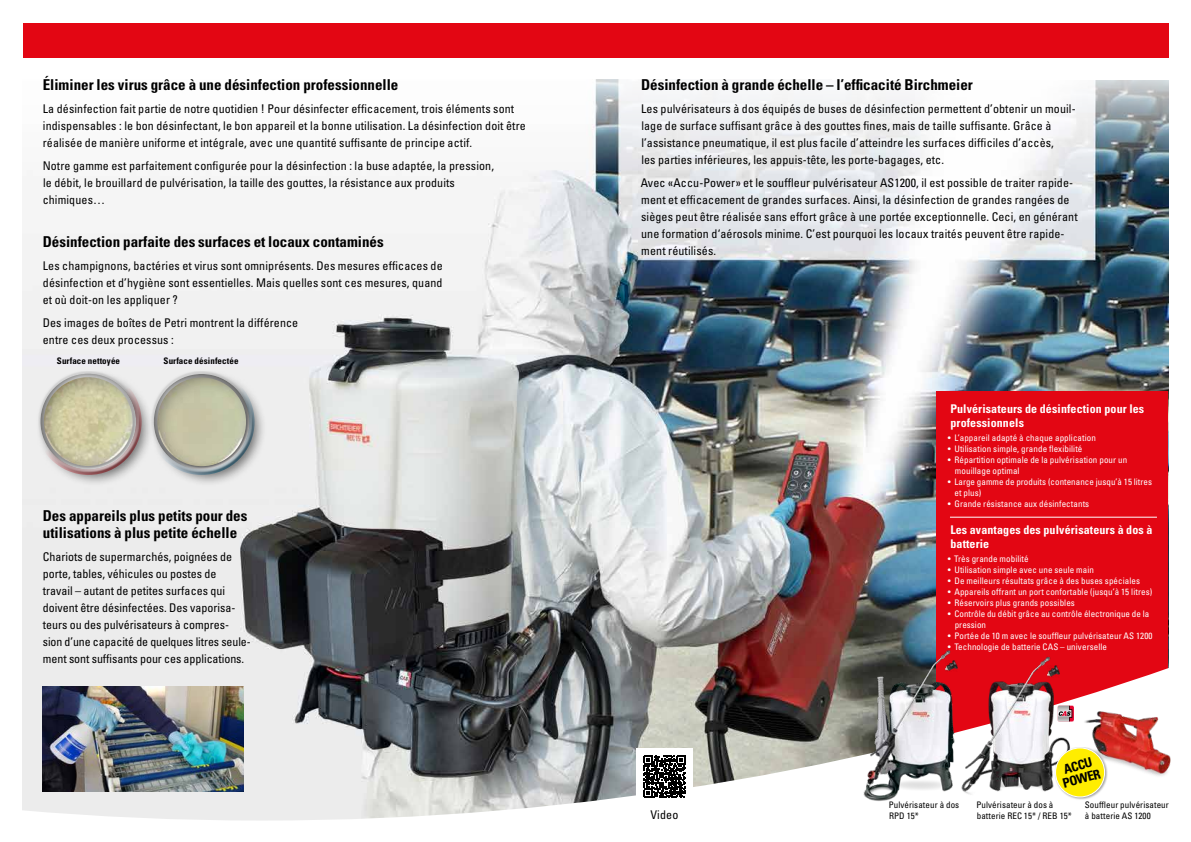
<style>
.page{position:relative;width:1191px;height:842px;background:#fff}
.page>*{position:absolute;margin:0;border:0;box-sizing:border-box;transform-origin:0 0}
.t1{font:700 condensed 15px/17px "Univers LT Std";color:#000}
.t2{font:700 condensed 13.1px/13.6px "Univers LT Std";color:#000;text-align:center}
.t3{font:condensed 12px/17px "Univers LT Std";letter-spacing:.01em;color:#000}
.t4{font:700 condensed 12px/14px "Univers LT Std";letter-spacing:.01em;color:#fff}
.t5{font:condensed 9px/11px "Univers LT Std";letter-spacing:.01em;color:#fff}
.t6{font:condensed 9px/11px "Univers LT Std";letter-spacing:.01em;color:#000}
.t7{font:700 condensed 9px "Univers LT Std";letter-spacing:.01em;color:#000}
</style>
<div class="page">
<img style="left:23px;top:175px;width:1145px;height:490px">
<svg style="left:23px;top:57px;width:1146px;height:118px"></svg>
<div style="left:936px;top:433px;width:232px;height:326px;background:#e30613"></div>
<div style="left:832px;top:23px;width:359px;height:56px;background:#fff"></div>
<svg style="left:22px;top:665px;width:1147px;height:156px"></svg>
<img style="left:853px;top:642px;width:98px;height:161px">
<img style="left:950px;top:655px;width:121px;height:152px">
<img style="left:1074px;top:706px;width:97px;height:72px">
<div style="left:1054px;top:747px;width:54px;height:53px;background:#000;opacity:.35"></div>
<div style="left:1055px;top:748px;width:49px;height:49px;background:#ffed00;border-radius:50%"></div>
<div style="left:1055px;top:747px;width:50px;height:50px;border:1px solid #fff;border-radius:50%"></div>
<div style="left:23px;top:23px;width:1145px;height:34px;background:#e30613"></div>
<svg style="left:1057px;top:705px;width:17px;height:17px"></svg>
<svg style="left:945px;top:660px;width:12px;height:11px"></svg>
<svg style="left:1047px;top:666px;width:12px;height:11px"></svg>
<img style="left:43px;top:687px;width:201px;height:105px">
<div style="left:150px;top:370px;width:117px;height:117px;background:#000;opacity:.55"></div>
<div style="left:146px;top:366px;width:111px;height:111px;background:#000;opacity:.35"></div>
<div style="left:158px;top:399px;width:94px;height:74px;background:#fff;opacity:.75"></div>
<div style="left:151px;top:371px;width:97px;height:83px;background:#dadada;opacity:.75"></div>
<div style="left:37px;top:370px;width:117px;height:117px;background:#000;opacity:.55"></div>
<div style="left:33px;top:366px;width:111px;height:110px;background:#000;opacity:.35"></div>
<div style="left:45px;top:399px;width:94px;height:73px;background:#fff;opacity:.75"></div>
<div style="left:38px;top:371px;width:96px;height:83px;background:#dadada;opacity:.75"></div>
<hr style="left:950px;top:517px;width:207px;height:1px;background:#fff">
<div style="left:636px;top:748px;width:57px;height:57px;background:#fff"></div>
<svg style="left:643px;top:755px;width:43px;height:42px"></svg>
<div style="left:936px;top:391px;width:232px;height:76px;background:#e30613"></div>
<p class="t1" style="left:43px;top:76px;width:357px">Éliminer les virus grâce à une désinfection professionnelle</p>
<p class="t3" style="left:43px;top:100px;width:484px">La désinfection fait partie de notre quotidien ! Pour désinfecter efficacement, trois éléments sont indispensables : le bon désinfectant, le bon appareil et la bonne utilisation. La désinfection doit être réalisée de manière uniforme et intégrale, avec une quantité suffisante de principe actif.</p>
<p class="t3" style="left:43px;top:157px;width:453px">Notre gamme est parfaitement configurée pour la désinfection : la buse adaptée, la pression, le débit, le brouillard de pulvérisation, la taille des gouttes, la résistance aux produits chimiques…</p>
<p class="t1" style="left:43px;top:233px;width:342px">Désinfection parfaite des surfaces et locaux contaminés</p>
<p class="t3" style="left:43px;top:257px;width:401px;text-align:justify">Les champignons, bactéries et virus sont omniprésents. Des mesures efficaces de désinfection et d’hygiène sont essentielles. Mais quelles sont ces mesures, quand et où doit-on les appliquer ?</p>
<p class="t3" style="left:43px;top:314px;width:257px">Des images de boîtes de Petri montrent la différence entre ces deux processus :</p>
<p class="t7" style="left:57px;top:355px;width:65px">Surface nettoyée</p>
<p class="t7" style="left:164px;top:355px;width:76px">Surface désinfectée</p>
<p class="t1" style="left:43px;top:507px;width:206px">Des appareils plus petits pour des utilisations à plus petite échelle</p>
<p class="t3" style="left:43px;top:548px;width:209px">Chariots de supermarchés, poignées de porte, tables, véhicules ou postes de<br>travail – autant de petites surfaces qui doivent être désinfectées. Des vaporisa&shy;teurs ou des pulvérisateurs à compres&shy;sion d’une capacité de quelques litres seule&shy;ment sont suffisants pour ces applications.</p>
<p class="t1" style="left:641px;top:76px;width:333px">Désinfection à grande échelle – l’efficacité Birchmeier</p>
<p class="t3" style="left:641px;top:100px;width:436px">Les pulvérisateurs à dos équipés de buses de désinfection permettent d’obtenir un mouil&shy;lage de surface suffisant grâce à des gouttes fines, mais de taille suffisante. Grâce à l’assistance pneumatique, il est plus facile d’atteindre les surfaces difficiles d’accès,<br>les parties inférieures, les appuis-tête, les porte-bagages, etc.</p>
<p class="t3" style="left:641px;top:174px;width:438px">Avec «Accu-Power» et le souffleur pulvérisateur AS1200, il est possible de traiter rapide&shy;ment et efficacement de grandes surfaces. Ainsi, la désinfection de grandes rangées de sièges peut être réalisée sans effort grâce à une portée exceptionnelle. Ceci, en générant une formation d‘aérosols minime. C’est pourquoi les locaux traités peuvent être rapide&shy;ment réutilisés.</p>
<p class="t4" style="left:950px;top:401px;width:195px">Pulvérisateurs de désinfection pour les professionnels</p>
<p class="t5" style="left:948px;top:432px;width:150px">• L’appareil adapté à chaque application</p>
<p class="t5" style="left:948px;top:443px;width:136px">• Utilisation simple, grande flexibilité</p>
<p class="t5" style="left:955px;top:454px;width:174px;text-indent:-7px">• Répartition optimale de la pulvérisation pour un mouillage optimal</p>
<p class="t5" style="left:954px;top:476px;width:199px;text-indent:-7px">• Large gamme de produits (contenance jusqu’à 15 litres et plus)</p>
<p class="t5" style="left:948px;top:498px;width:143px">• Grande résistance aux désinfectants</p>
<p class="t4" style="left:950px;top:523px;width:204px">Les avantages des pulvérisateurs à dos à batterie</p>
<p class="t5" style="left:948px;top:553px;width:82px">• Très grande mobilité</p>
<p class="t5" style="left:948px;top:564px;width:148px">• Utilisation simple avec une seule main</p>
<p class="t5" style="left:948px;top:575px;width:194px">• De meilleurs résultats grâce à des buses spéciales</p>
<p class="t5" style="left:948px;top:586px;width:206px">• Appareils offrant un port confortable (jusqu’à 15 litres)</p>
<p class="t5" style="left:948px;top:597px;width:129px">• Réservoirs plus grands possibles</p>
<p class="t5" style="left:954px;top:608px;width:196px;text-indent:-7px">• Contrôle du débit grâce au contrôle électronique de la pression</p>
<p class="t5" style="left:948px;top:630px;width:206px">• Portée de 10 m avec le souffleur pulvérisateur AS 1200</p>
<p class="t5" style="left:948px;top:641px;width:161px">• Technologie de batterie CAS – universelle</p>
<p class="t3" style="left:650px;top:806px;width:29px">Video</p>
<p class="t2" style="left:1057px;top:764px;width:40px;rotate:-15deg">ACCU<br>POWER</p>
<p class="t6" style="left:888px;top:799px;width:72px">Pulvérisateur à dos<br>RPD 15*</p>
<p class="t6" style="left:976px;top:799px;width:97px">Pulvérisateur à dos à batterie REC 15* / REB 15*</p>
<p class="t6" style="left:1084px;top:799px;width:86px">Souffleur pulvérisateur à batterie AS 1200</p>
</div>
